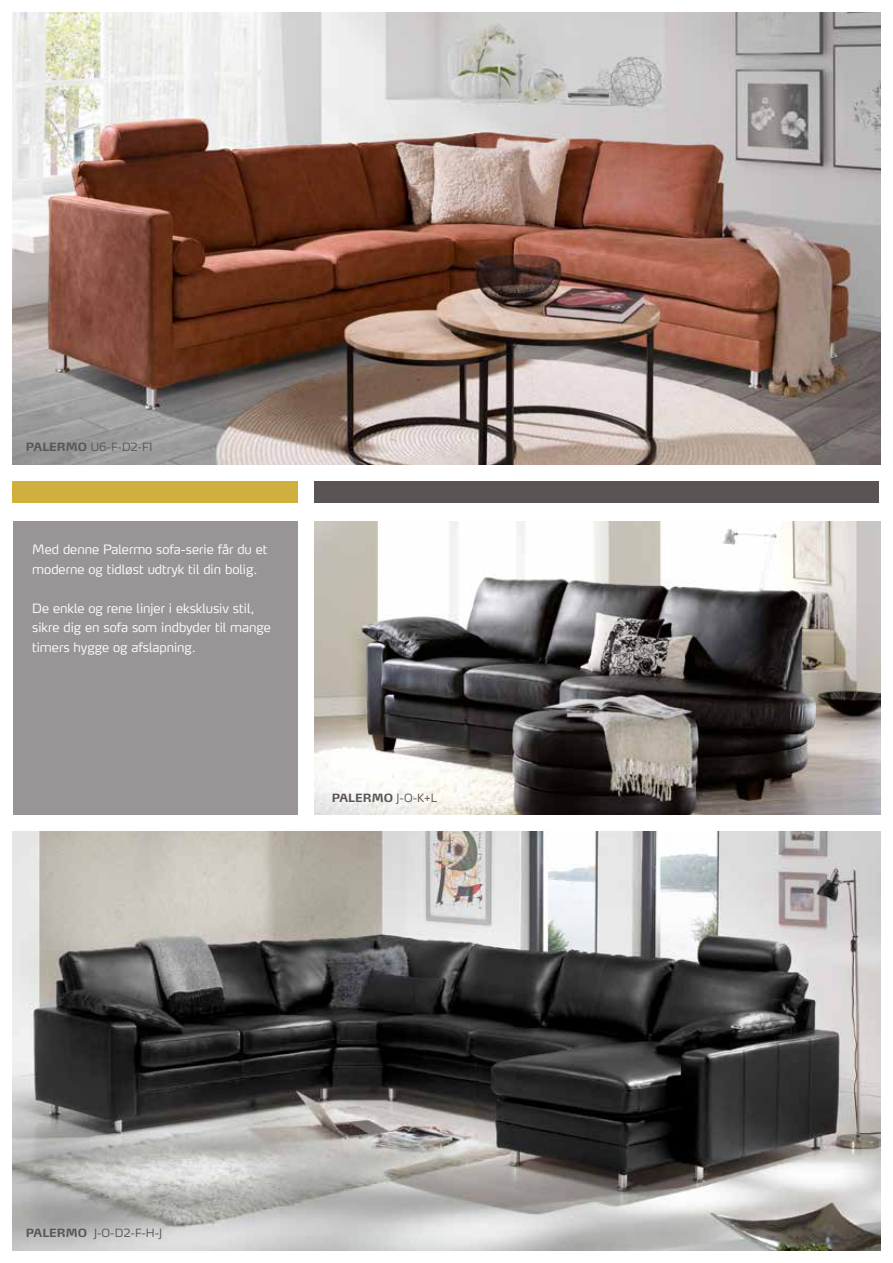
<style>
.page{position:relative;width:893px;height:1263px;background:#fff}
.page>*{position:absolute;margin:0;border:0;box-sizing:border-box;transform-origin:0 0}
.t1{font:300 12.75px/19.5px "Max LF";color:#fff}
.t2{font:300 11.25px "Max LF";color:#5b5454}
.t3{font:700 11.25px "Max LF";color:#5b5454}
.s1{font-weight:700}
.s2{font-weight:300}
</style>
<div class="page">
<img style="left:315px;top:521px;width:565px;height:293px">
<div style="left:315px;top:481px;width:564px;height:21px;background:#5b5454"></div>
<div style="left:13px;top:521px;width:284px;height:293px;background:#999596"></div>
<img style="left:13px;top:831px;width:867px;height:419px">
<img style="left:13px;top:13px;width:867px;height:451px">
<div style="left:12px;top:481px;width:285px;height:21px;background:#cfaf3e"></div>
<p class="t2" style="left:26px;top:440px;width:128px"><span class="s1">PALERMO</span> U6-F-D2-F1</p>
<p class="t1" style="left:32px;top:540px;width:237px">Med denne Palermo sofa-serie får du et moderne og tidløst udtryk til din bolig.</p>
<p class="t1" style="left:32px;top:598px;width:240px">De enkle og rene linjer i eksklusiv stil, sikre dig en sofa som indbyder til mange timers hygge og afslapning.</p>
<p class="t3" style="left:332px;top:790px;width:107px">PALERMO <span class="s2">J-O-K+L</span></p>
<p class="t2" style="left:26px;top:1226px;width:138px"><span class="s1">PALERMO</span> J-O-D2-F-H-J</p>
</div>
